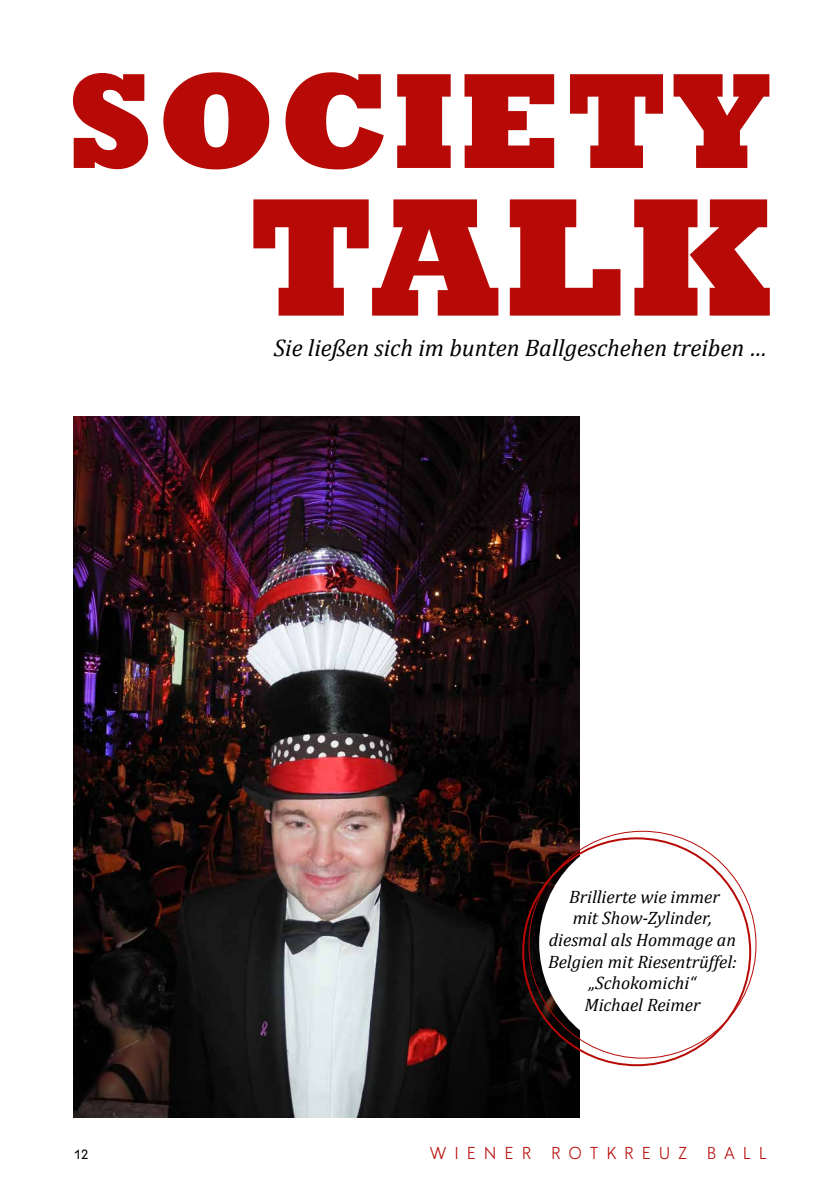
<style>
.page{position:relative;width:840px;height:1191px;background:#fff}
.page>*{position:absolute;margin:0;border:0;box-sizing:border-box;transform-origin:0 0}
.t1{font:800 171px "Rockwell";color:#b70a06}
.t2{font:800 138px "Rockwell";letter-spacing:.02em;color:#b70a06}
.t3{font:italic 24px "Cambria";color:#000}
.t4{font:italic 18px/21.6px "Cambria";color:#000;text-align:center}
.t5{font:300 18px "Dunant";letter-spacing:.44em;color:#b70a06}
.t6{font:14px "Dunant";color:#000}
</style>
<div class="page">
<img style="left:74px;top:417px;width:505px;height:700px">
<div style="left:539px;top:830px;width:226px;height:226px;background:#fff;border-radius:50%"></div>
<h2 class="t2" style="left:67px;top:42px;width:705px">SOCIETY</h2>
<h1 class="t1" style="left:247px;top:159px;width:527px">TALK</h1>
<h3 class="t3" style="left:274px;top:331px;width:494px">Sie ließen sich im bunten Ballgeschehen treiben …</h3>
<p class="t4" style="left:547px;top:885px;width:190px">Brillierte wie immer<br>mit Show-Zylinder, diesmal als Hommage an<br>Belgien mit Riesentrüffel: „Schokomichi“<br>Michael Reimer</p>
<p class="t6" style="left:74px;top:1146px;width:16px">12</p>
<p class="t5" style="left:429px;top:1143px;width:338px">WIENER ROTKREUZ BALL</p>
</div>
